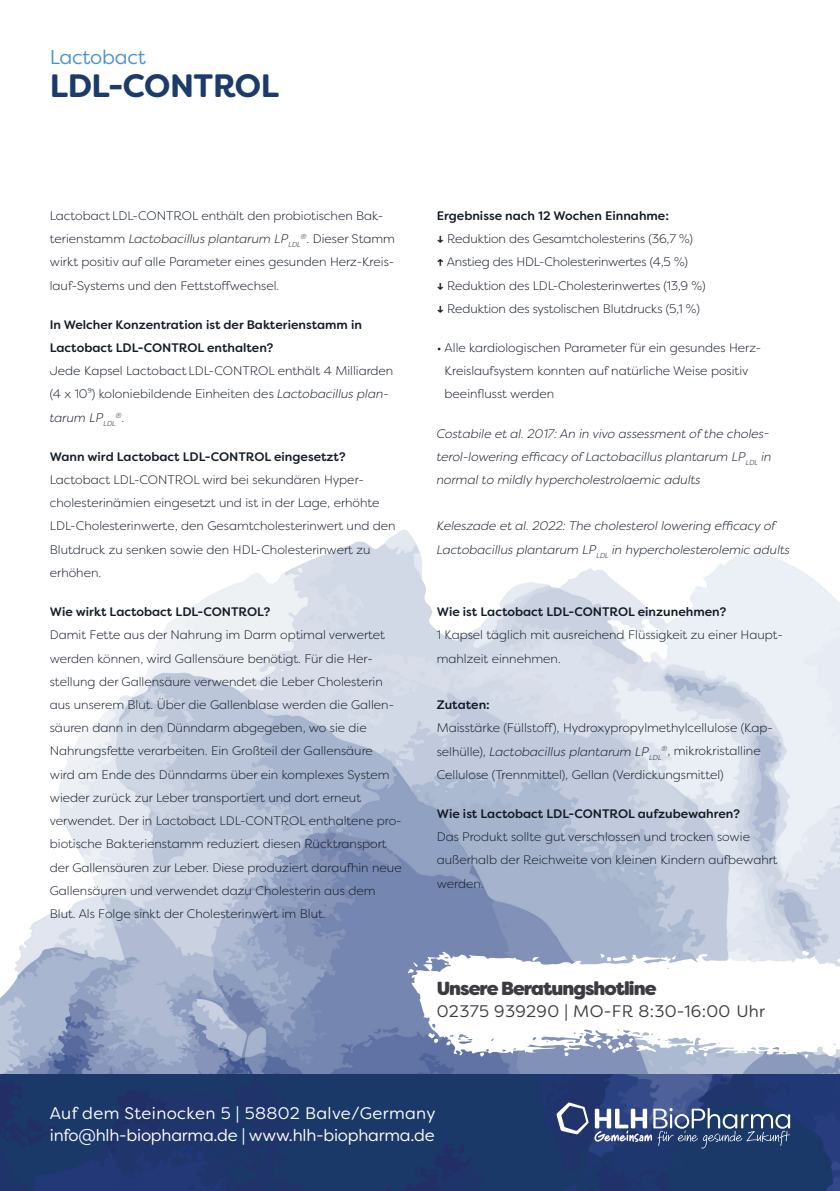
<style>
.page{position:relative;width:840px;height:1191px;background:#fff}
.page>*{position:absolute;margin:0;border:0;box-sizing:border-box;transform-origin:0 0}
.t1{font:700 32.4px "Filson Soft";letter-spacing:-.015em;color:#1b3b6a}
.t2{font:20px "Filson Soft";letter-spacing:-.015em;color:#4c92ce}
.t3{font:800 19px "Filson Soft";letter-spacing:-.05em;color:#3b3b41}
.t4{font:16.8px/22.4px "Filson Soft";letter-spacing:-.015em;color:#fff}
.t5{font:16.8px "Filson Soft";letter-spacing:.02em;color:#3b3b41}
.t6{font:300 12.4px/23.2px "Filson Soft";color:#131a26}
.t7{font:italic 300 12.4px/23.2px "Filson Soft";color:#131a26}
.t8{font:500 12.4px/23.2px "Filson Soft";color:#131a26}
.t9{font:italic 300 7.2px "Filson Soft";color:#131a26}
.s1{font-style:italic}
.s2{font-style:normal;font-size:12.4px}
.s3{font-weight:500}
.s4{font-weight:900}
</style>
<div class="page">
<img style="left:0;top:530px;width:839px;height:544px">
<img style="left:0;top:1074px;width:839px;height:117px">
<svg style="left:411px;top:951px;width:428px;height:106px"></svg>
<svg style="left:532px;top:956px;width:6px;height:5px"></svg>
<svg style="left:479px;top:1051px;width:5px;height:6px"></svg>
<svg style="left:407px;top:962px;width:12px;height:11px"></svg>
<svg style="left:836px;top:957px;width:4px;height:7px"></svg>
<svg style="left:600px;top:954px;width:28px;height:8px"></svg>
<svg style="left:671px;top:955px;width:4px;height:5px"></svg>
<svg style="left:803px;top:1054px;width:5px;height:9px"></svg>
<svg style="left:801px;top:950px;width:8px;height:6px"></svg>
<svg style="left:445px;top:1039px;width:6px;height:6px"></svg>
<svg style="left:428px;top:1033px;width:10px;height:11px"></svg>
<svg style="left:564px;top:1051px;width:4px;height:5px"></svg>
<svg style="left:684px;top:1045px;width:23px;height:12px"></svg>
<svg style="left:588px;top:1034px;width:68px;height:22px"></svg>
<svg style="left:594px;top:1108px;width:195px;height:40px;background:#546991"></svg>
<svg style="left:556px;top:1102px;width:32px;height:32px"></svg>
<h2 class="t2" style="left:50px;top:45px;width:97px">Lactobact</h2>
<h1 class="t1" style="left:50px;top:64px;width:231px">LDL-CONTROL</h1>
<p class="t6" style="left:50px;top:204px;width:346px">Lactobact LDL-CONTROL enthält den probiotischen Bak&shy;terienstamm <span class="s1">Lactobacillus plantarum LP</span><sub>LDL</sub><sup>®</sup>. Dieser Stamm wirkt positiv auf alle Parameter eines gesunden Herz-Kreis&shy;lauf-Systems und den Fettstoffwechsel.</p>
<p class="t8" style="left:50px;top:313px;width:313px">In Welcher Konzentration ist der Bakterienstamm in<br>Lactobact LDL-CONTROL enthalten?</p>
<p class="t6" style="left:50px;top:359px;width:345px">Jede Kapsel Lactobact LDL-CONTROL enthält 4 Milliarden (4 x 10⁹) koloniebildende Einheiten des <span class="s1">Lactobacillus plan&shy;tarum LP</span><sub>LDL</sub></p>
<p class="t9" style="left:116px;top:410px;width:10px">®<span class="s2">.</span></p>
<p class="t8" style="left:50px;top:445px;width:297px">Wann wird Lactobact LDL-CONTROL eingesetzt?</p>
<p class="t6" style="left:50px;top:468px;width:347px">Lactobact LDL-CONTROL wird bei sekundären Hyper&shy;cholesterinämien eingesetzt und ist in der Lage, erhöhte LDL-Cholesterinwerte, den Gesamtcholesterinwert und den Blutdruck zu senken sowie den HDL-Cholesterinwert zu erhöhen.</p>
<p class="t8" style="left:50px;top:600px;width:222px">Wie wirkt Lactobact LDL-CONTROL?</p>
<p class="t6" style="left:50px;top:623px;width:353px">Damit Fette aus der Nahrung im Darm optimal verwertet werden können, wird Gallensäure benötigt. Für die Her&shy;stellung der Gallensäure verwendet die Leber Cholesterin aus unserem Blut. Über die Gallenblase werden die Gallen&shy;säuren dann in den Dünndarm abgegeben, wo sie die Nahrungsfette verarbeiten. Ein Großteil der Gallensäure<br>wird am Ende des Dünndarms über ein komplexes System wieder zurück zur Leber transportiert und dort erneut verwendet. Der in Lactobact LDL-CONTROL enthaltene pro&shy;biotische Bakterienstamm reduziert diesen Rücktransport der Gallensäuren zur Leber. Diese produziert daraufhin neue Gallensäuren und verwendet dazu Cholesterin aus dem Blut. Als Folge sinkt der Cholesterinwert im Blut.</p>
<p class="t6" style="left:436px;top:204px;width:270px"><span class="s3">Ergebnisse nach 12 Wochen Einnahme:<br></span><span class="s4">↓</span> Reduktion des Gesamtcholesterins (36,7 %)<br><span class="s4">↑</span> Anstieg des HDL-Cholesterinwertes (4,5 %)<br><span class="s4">↓</span> Reduktion des LDL-Cholesterinwertes (13,9 %) <span class="s4">↓</span> Reduktion des systolischen Blutdrucks (5,1 %)</p>
<p class="t6" style="left:444px;top:336px;width:318px;text-indent:-8px">• Alle kardiologischen Parameter für ein gesundes Herz-<br>Kreislaufsystem konnten auf natürliche Weise positiv beeinflusst werden</p>
<p class="t7" style="left:436px;top:421px;width:336px">Costabile et al. 2017: An in vivo assessment of the choles&shy;terol-lowering efficacy of Lactobacillus plantarum LP<sub>LDL</sub> in normal to mildly hypercholestrolaemic adults</p>
<p class="t7" style="left:436px;top:514px;width:355px">Keleszade et al. 2022: The cholesterol lowering efficacy of<br>Lactobacillus plantarum LP<sub>LDL</sub> in hypercholesterolemic adults</p>
<p class="t8" style="left:436px;top:600px;width:291px">Wie ist Lactobact LDL-CONTROL einzunehmen?</p>
<p class="t6" style="left:436px;top:623px;width:347px">1 Kapsel täglich mit ausreichend Flüssigkeit zu einer Haupt&shy;mahlzeit einnehmen.</p>
<p class="t8" style="left:436px;top:693px;width:55px">Zutaten:</p>
<p class="t6" style="left:436px;top:716px;width:337px">Maisstärke (Füllstoff), Hydroxypropylmethylcellulose (Kap&shy;selhülle), <span class="s1">Lactobacillus plantarum LP</span><sub>LDL</sub><sup>®</sup>, mikrokristalline<br>Cellulose (Trennmittel), Gellan (Verdickungsmittel)</p>
<p class="t8" style="left:436px;top:802px;width:304px">Wie ist Lactobact LDL-CONTROL aufzubewahren?</p>
<p class="t6" style="left:436px;top:825px;width:342px">Das Produkt sollte gut verschlossen und trocken sowie außerhalb der Reichweite von kleinen Kindern aufbewahrt werden.</p>
<h3 class="t3" style="left:436px;top:976px;width:221px">Unsere Beratungshotline</h3>
<h3 class="t5" style="left:436px;top:1001px;width:330px">02375 939290 | MO-FR 8:30-16:00 Uhr</h3>
<h3 class="t4" style="left:50px;top:1101px;width:387px">Auf dem Steinocken 5 | 58802 Balve/Germany info@hlh-biopharma.de | www.hlh-biopharma.de</h3>
</div>
